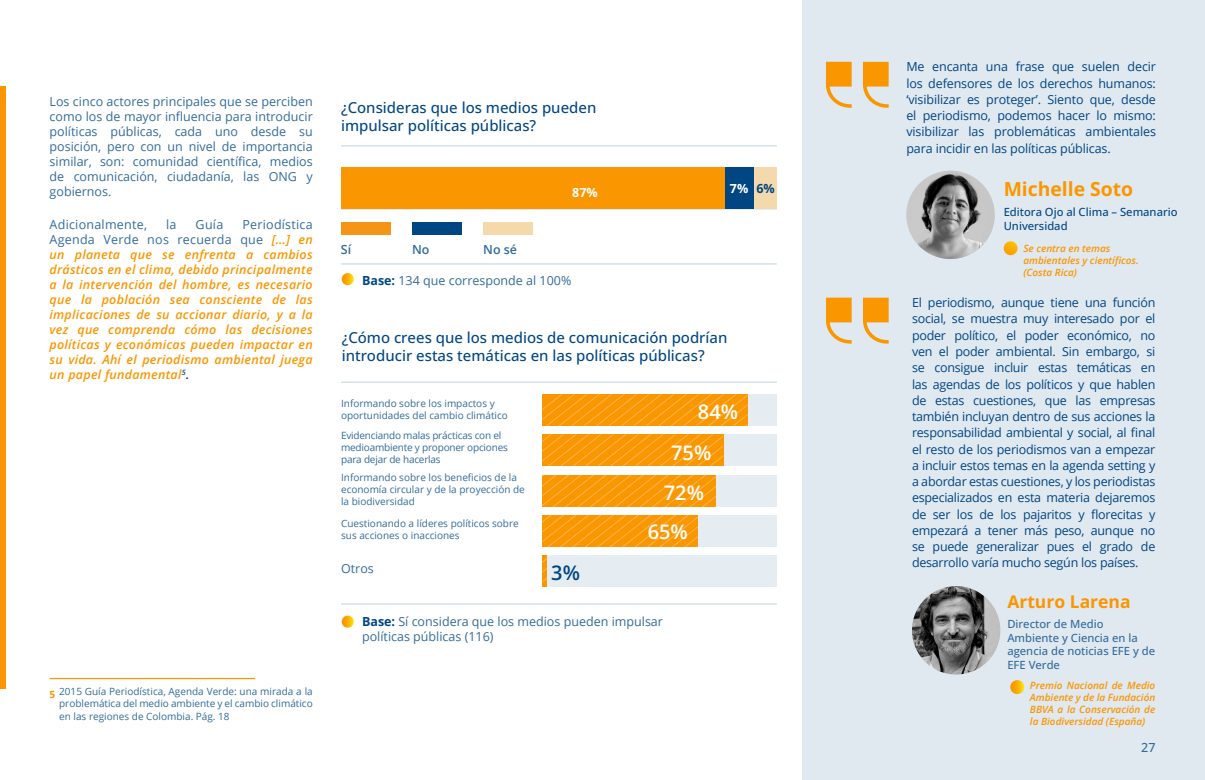
<style>
.page{position:relative;width:1205px;height:780px;background:#fff}
.page>*{position:absolute;margin:0;border:0;box-sizing:border-box;transform-origin:0 0}
.t1{font:600 20px "Open Sans";color:#fff}
.t2{font:600 20px "Open Sans";color:#004682}
.nombre_persona{font:700 19.38px "Open Sans";color:#fa9600}
.nombre_persona-2{font:700 17.5px "Open Sans";color:#fa9600}
.t3{font:500 15px/18px "Open Sans";color:#004682}
.quote{font:12.5px/16.2px "Open Sans";letter-spacing:-.015em;color:#004682;text-align:justify}
.cuerpo_texto{font:italic 600 12.5px/15px "Open Sans";letter-spacing:.02em;color:#fa9600;text-align:justify}
.cuerpo_texto-2{font:12.5px/15px "Open Sans";color:#336b9b;text-align:justify}
.cuerpo_texto-3{font:12.5px "Open Sans";letter-spacing:.02em;color:#336b9b}
.t4{font:600 12.5px "Open Sans";color:#336b9b}
.cuerpo_texto-4{font:700 12.5px "Open Sans";color:#fff}
.cuerpo_texto-5{font:700 12.5px "Open Sans";color:#004682}
.t5{font:500 12.5px "Open Sans";color:#336b9b}
.cargo{font:500 11.25px/13.5px "Open Sans";color:#336b9b}
.cargo-2{font:500 11.25px/13.5px "Open Sans";color:#004682}
.nota_pie_de_pagina{font:10px/12px "Open Sans";color:#336b9b}
.cuerpo_texto-6{font:italic 600 10px/12px "Open Sans";color:#fa9600}
.nota_pie_de_pagina-2{font:10px/12px "Open Sans";letter-spacing:-.02em;color:#336b9b}
.nota_pie_de_pagina-3{font:700 10px "Open Sans";color:#fa9600}
.s1{font-weight:400;font-style:normal;color:#336b9b}
.s2{color:#004682}
.s3{font-weight:700;color:#004682}
</style>
<div class="page">
<div style="left:0;top:86px;width:6px;height:131px;background:#fa9600"></div>
<div style="left:0;top:217px;width:6px;height:78px;background:#fa9600"></div>
<div style="left:0;top:295px;width:6px;height:79px;background:#fa9600"></div>
<div style="left:0;top:374px;width:6px;height:78px;background:#fa9600"></div>
<div style="left:0;top:452px;width:6px;height:79px;background:#fa9600"></div>
<div style="left:0;top:531px;width:6px;height:78px;background:#fa9600"></div>
<div style="left:0;top:609px;width:6px;height:79px;background:#fa9600"></div>
<div style="left:803px;top:0;width:402px;height:780px;background:#e0e8f0"></div>
<hr style="left:50px;top:678px;width:205px;height:1px;background:#fa9600">
<hr style="left:341px;top:145px;width:436px;height:1px;background:#ccdae6">
<hr style="left:341px;top:263px;width:436px;height:1px;background:#ccdae6">
<div style="left:724px;top:167px;width:30px;height:42px;background:#004682"></div>
<div style="left:754px;top:167px;width:23px;height:42px;background:#f3d9ab"></div>
<div style="left:341px;top:167px;width:383px;height:42px;background:#fa9600"></div>
<div style="left:341px;top:223px;width:50px;height:12px;background:#f49516"></div>
<div style="left:483px;top:223px;width:50px;height:12px;background:#f4d9ab"></div>
<div style="left:412px;top:223px;width:50px;height:12px;background:#004682"></div>
<svg style="left:342px;top:273px;width:12px;height:12px"></svg>
<hr style="left:341px;top:381px;width:436px;height:2px;background:#ccdae6">
<hr style="left:341px;top:603px;width:436px;height:1px;background:#ccdae6">
<div style="left:542px;top:394px;width:235px;height:32px;background:#e6edf2"></div>
<div style="left:542px;top:434px;width:235px;height:32px;background:#e6edf2"></div>
<div style="left:542px;top:474px;width:235px;height:32px;background:#e6edf2"></div>
<div style="left:542px;top:515px;width:235px;height:31px;background:#e6edf2"></div>
<div style="left:542px;top:555px;width:235px;height:32px;background:#e6edf2"></div>
<svg style="left:542px;top:394px;width:206px;height:32px;background:#fa9909"></svg>
<svg style="left:542px;top:434px;width:181px;height:32px;background:#fa9909"></svg>
<svg style="left:542px;top:474px;width:174px;height:32px;background:#fa9d11"></svg>
<svg style="left:542px;top:515px;width:155px;height:31px;background:#fa9909"></svg>
<svg style="left:542px;top:555px;width:5px;height:32px"></svg>
<svg style="left:826px;top:62px;width:25px;height:46px"></svg>
<svg style="left:863px;top:62px;width:25px;height:46px"></svg>
<svg style="left:826px;top:297px;width:25px;height:47px"></svg>
<svg style="left:863px;top:298px;width:25px;height:45px"></svg>
<svg style="left:1003px;top:241px;width:14px;height:14px"></svg>
<img style="left:912px;top:586px;width:88px;height:88px;border-radius:44px">
<svg style="left:1010px;top:680px;width:14px;height:14px"></svg>
<svg style="left:342px;top:615px;width:12px;height:12px"></svg>
<img style="left:906px;top:171px;width:88px;height:88px;border-radius:44px">
<p class="cuerpo_texto-2" style="left:50px;top:94px;width:265px">Los cinco actores principales que se perciben como los de mayor influencia para introducir políticas públicas, cada uno desde su posición, pero con un nivel de importancia similar, son: comunidad científica, medios de comunicación, ciudadanía, las ONG y gobiernos.</p>
<p class="cuerpo_texto-3" style="left:50px;top:216px;width:99px">Adicionalmente,</p>
<p class="cuerpo_texto-2" style="left:166px;top:216px;width:12px">la</p>
<p class="cuerpo_texto-2" style="left:196px;top:216px;width:29px">Guía</p>
<p class="cuerpo_texto" style="left:50px;top:216px;width:265px;text-indent:193px"><span class="s1">Periodística Agenda Verde nos recuerda que</span> […] en un planeta que se enfrenta a cambios drásticos en el clima, debido principalmente a la intervención del hombre, es necesario que la población sea consciente de las implicaciones de su accionar diario, y a la vez que comprenda cómo las decisiones políticas y económicas pueden impactar en su vida. Ahí el periodismo ambiental juega un papel fundamental<sup>5</sup><span class="s2">.</span></p>
<p class="nota_pie_de_pagina" style="left:59px;top:684px;width:255px;line-height:12.5px;text-align:justify">2015 Guía Periodística, Agenda Verde: una mirada a la problemática del medio ambiente y el cambio climático en las regiones de Colombia. Pág. 18</p>
<p class="nota_pie_de_pagina-3" style="left:50px;top:687px;width:7px">5</p>
<p class="t3" style="left:341px;top:98px;width:257px">¿Consideras que los medios pueden impulsar políticas públicas?</p>
<p class="cuerpo_texto-4" style="left:572px;top:184px;width:27px">87%</p>
<p class="cuerpo_texto-4" style="left:730px;top:180px;width:20px">7%</p>
<p class="cuerpo_texto-5" style="left:756px;top:180px;width:20px">6%</p>
<p class="t4" style="left:341px;top:241px;width:12px">Sí</p>
<p class="t4" style="left:412px;top:241px;width:19px">No</p>
<p class="t4" style="left:483px;top:241px;width:35px">No sé</p>
<p class="cuerpo_texto-2" style="left:362px;top:273px;width:211px"><span class="s3">Base:</span> 134 que corresponde al 100%</p>
<p class="t3" style="left:342px;top:328px;width:387px">¿Cómo crees que los medios de comunicación podrían introducir estas temáticas en las políticas públicas?</p>
<p class="nota_pie_de_pagina" style="left:341px;top:396px;width:168px">Informando sobre los impactos y oportunidades del cambio climático</p>
<p class="nota_pie_de_pagina-2" style="left:341px;top:429px;width:168px">Evidenciando malas prácticas con el medioambiente y proponer opciones para dejar de hacerlas</p>
<p class="t1" style="left:698px;top:398px;width:42px">84%</p>
<p class="t1" style="left:671px;top:439px;width:42px">75%</p>
<p class="t1" style="left:664px;top:479px;width:42px">72%</p>
<p class="t1" style="left:648px;top:518px;width:42px">65%</p>
<p class="nota_pie_de_pagina" style="left:341px;top:470px;width:185px">Informando sobre los beneficios de la economía circular y de la proyección de la biodiversidad</p>
<p class="nota_pie_de_pagina" style="left:341px;top:517px;width:179px">Cuestionando a líderes políticos sobre sus acciones o inacciones</p>
<p class="cuerpo_texto-2" style="left:341px;top:560px;width:34px">Otros</p>
<p class="t2" style="left:551px;top:558px;width:30px">3%</p>
<p class="cuerpo_texto-2" style="left:362px;top:614px;width:302px"><span class="s3">Base:</span> Sí considera que los medios pueden impulsar políticas públicas (116)</p>
<p class="quote" style="left:906px;top:58px;width:251px">Me encanta una frase que suelen decir los defensores de los derechos humanos: ‘visibilizar es proteger’. Siento que, desde el periodismo, podemos hacer lo mismo: visibilizar las problemáticas ambientales para incidir en las políticas públicas.</p>
<p class="nombre_persona" style="left:1003px;top:175px;width:131px">Michelle Soto</p>
<p class="cargo-2" style="left:1003px;top:205px;width:175px">Editora Ojo al Clima – Semanario<br>Universidad</p>
<p class="cuerpo_texto-6" style="left:1023px;top:242px;width:117px">Se centra en temas ambientales y científicos. (Costa Rica)</p>
<p class="quote" style="left:912px;top:294px;width:245px">El periodismo, aunque tiene una función social, se muestra muy interesado por el poder político, el poder económico, no ven el poder ambiental. Sin embargo, si se consigue incluir estas temáticas en las agendas de los políticos y que hablen de estas cuestiones, que las empresas también incluyan dentro de sus acciones la responsabilidad ambiental y social, al final el resto de los periodismos van a empezar a incluir estos temas en la agenda setting y a abordar estas cuestiones, y los periodistas especializados en esta materia dejaremos de ser los de los pajaritos y florecitas y empezará a tener más peso, aunque no se puede generalizar pues el grado de desarrollo varía mucho según los países.</p>
<p class="nombre_persona-2" style="left:1007px;top:589px;width:125px">Arturo Larena</p>
<p class="cargo" style="left:1007px;top:617px;width:149px">Director de Medio<br>Ambiente y Ciencia en la agencia de noticias EFE y de<br>EFE Verde</p>
<p class="cuerpo_texto-6" style="left:1030px;top:679px;width:127px;text-align:justify">Premio Nacional de Medio Ambiente y de la Fundación BBVA a la Conservación de la Biodiversidad (España)</p>
<p class="t5" style="left:1141px;top:739px;width:16px">27</p>
</div>
